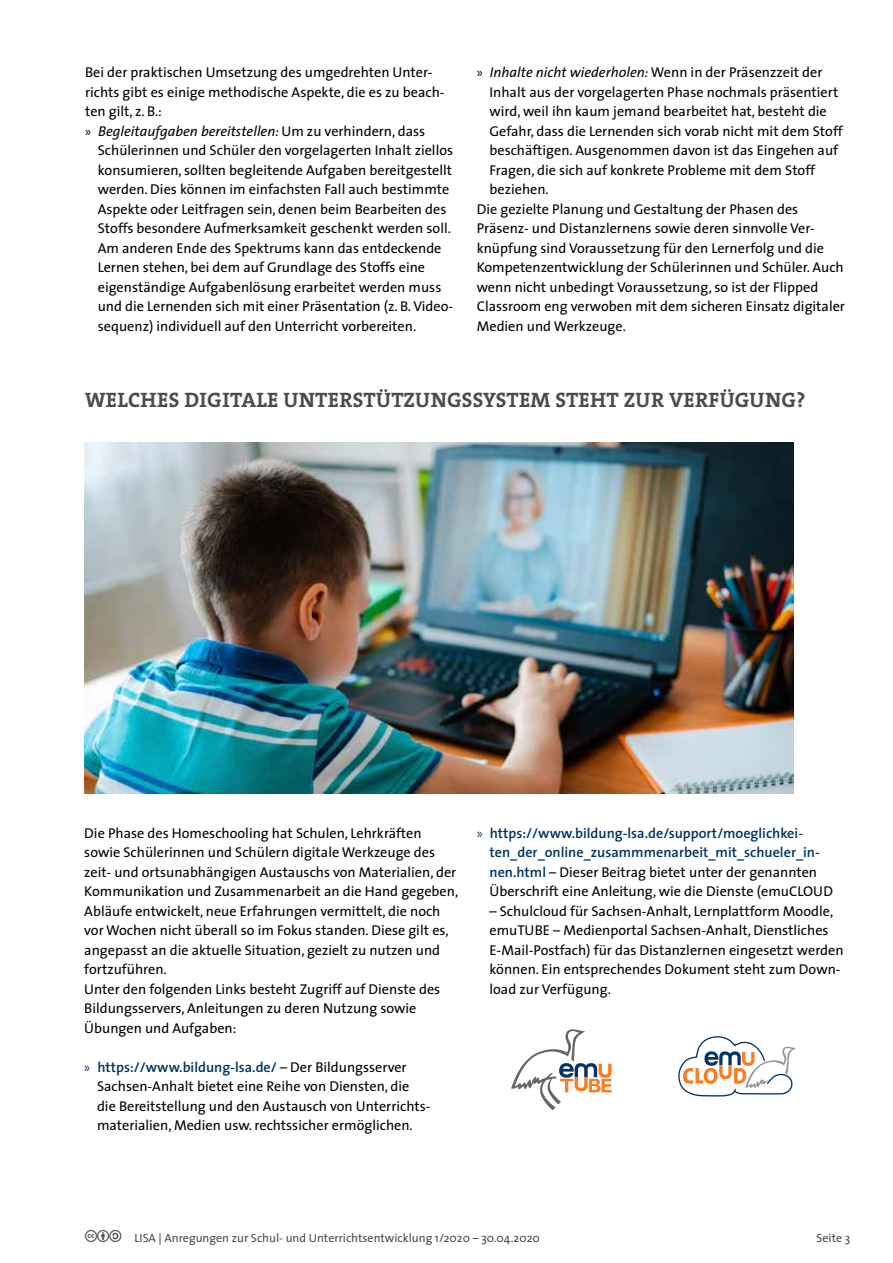
<style>
.page{position:relative;width:893px;height:1263px;background:#fff}
.page>*{position:absolute;margin:0;border:0;box-sizing:border-box;transform-origin:0 0}
.t1{font:700 21px "The Serif B W7";letter-spacing:.015em;color:#4b4b4d}
.t2{font:14.25px/19.5px "The Sans";color:#000}
.t3{font:600 14.25px/19.5px "The Sans";color:#003261}
.t4{font:italic 14.25px "The Sans";color:#000}
.t5{font:12px "The Sans";color:#4b4b4d}
.s1{font-family:"Myriad Pro"}
.s2{font-style:italic}
.s3{font-family:"Myriad Pro";font-style:normal}
.s4{font-style:normal}
.s5{font-family:"Myriad Pro";color:#003261}
.s6{font-weight:600;color:#003261}
.s7{font-family:"Myriad Pro";font-weight:400}
.s8{font-weight:400;color:#000}
</style>
<div class="page">
<img style="left:84px;top:443px;width:710px;height:351px">
<svg style="left:678px;top:1036px;width:118px;height:61px"></svg>
<svg style="left:511px;top:1029px;width:101px;height:81px"></svg>
<p class="t2" style="left:85px;top:63px;width:361px">Bei der praktischen Umsetzung des umgedrehten Unter&shy;richts gibt es einige methodische Aspekte, die es zu beach&shy;ten gilt, z. B.:<br><span class="s1">»</span> <span class="s2">Begleitaufgaben bereitstellen:</span> Um zu verhindern, dass</p>
<p class="t2" style="left:98px;top:141px;width:357px">Schülerinnen und Schüler den vorgelagerten Inhalt ziellos konsumieren, sollten begleitende Aufgaben bereitgestellt werden. Dies können im einfachsten Fall auch bestimmte Aspekte oder Leitfragen sein, denen beim Bearbeiten des Stoffs besondere Aufmerksamkeit geschenkt werden soll.<br>Am anderen Ende des Spektrums kann das entdeckende Lernen stehen, bei dem auf Grundlage des Stoffs eine eigenständige Aufgabenlösung erarbeitet werden muss und die Lernenden sich mit einer Präsentation (z. B. Video&shy;sequenz) individuell auf den Unterricht vorbereiten.</p>
<p class="t4" style="left:477px;top:63px;width:347px"><span class="s3">»</span> Inhalte nicht wiederholen: <span class="s4">Wenn in der Präsenzzeit der</span></p>
<p class="t2" style="left:489px;top:82px;width:350px">Inhalt aus der vorgelagerten Phase nochmals präsentiert</p>
<p class="t2" style="left:489px;top:102px;width:339px">wird, weil ihn kaum jemand bearbeitet hat, besteht die</p>
<p class="t2" style="left:489px;top:121px;width:355px">Gefahr, dass die Lernenden sich vorab nicht mit dem Stoff</p>
<p class="t2" style="left:489px;top:141px;width:350px">beschäftigen. Ausgenommen davon ist das Eingehen auf</p>
<p class="t2" style="left:489px;top:160px;width:327px">Fragen, die sich auf konkrete Probleme mit dem Stoff</p>
<p class="t2" style="left:489px;top:180px;width:61px">beziehen.</p>
<p class="t2" style="left:477px;top:199px;width:323px">Die gezielte Planung und Gestaltung der Phasen des</p>
<p class="t2" style="left:477px;top:219px;width:339px">Präsenz- und Distanzlernens sowie deren sinnvolle Ver-</p>
<p class="t2" style="left:477px;top:238px;width:349px">knüpfung sind Voraussetzung für den Lernerfolg und die</p>
<p class="t2" style="left:477px;top:258px;width:369px">Kompetenzentwicklung der Schülerinnen und Schüler. Auch</p>
<p class="t2" style="left:477px;top:277px;width:343px">wenn nicht unbedingt Voraussetzung, so ist der Flipped</p>
<p class="t2" style="left:477px;top:297px;width:370px">Classroom eng verwoben mit dem sicheren Einsatz digitaler</p>
<p class="t2" style="left:477px;top:316px;width:151px">Medien und Werkzeuge.</p>
<h1 class="t1" style="left:85px;top:386px;width:722px">WELCHES DIGITALE UNTERSTÜTZUNGSSYSTEM STEHT ZUR VERFÜGUNG?</h1>
<p class="t2" style="left:84px;top:823px;width:375px">Die Phase des Homeschooling hat Schulen, Lehrkräften sowie Schülerinnen und Schülern digitale Werkzeuge des zeit- und ortsunabhängigen Austauschs von Materialien, der Kommunikation und Zusammenarbeit an die Hand gegeben, Abläufe entwickelt, neue Erfahrungen vermittelt, die noch vor Wochen nicht überall so im Fokus standen. Diese gilt es, angepasst an die aktuelle Situation, gezielt zu nutzen und fortzuführen.<br>Unter den folgenden Links besteht Zugriff auf Dienste des Bildungsservers, Anleitungen zu deren Nutzung sowie Übungen und Aufgaben:</p>
<p class="t2" style="left:97px;top:1057px;width:335px;text-indent:-13px"><span class="s5">»</span> <span class="s6">https://www.bildung-lsa.de/</span> – Der Bildungsserver Sachsen-Anhalt bietet eine Reihe von Diensten, die die Bereitstellung und den Austausch von Unterrichts&shy;materialien, Medien usw. rechtssicher ermöglichen.</p>
<p class="t3" style="left:489px;top:823px;width:345px;text-indent:-13px"><span class="s7">»</span> https://www.bildung-lsa.de/support/moeglichkei&shy;ten_der_online_zusammmenarbeit_mit_schueler_in&shy;nen.html <span class="s8">– Dieser Beitrag bietet unter der genannten Überschrift eine Anleitung, wie die Dienste (emuCLOUD</span></p>
<p class="t2" style="left:489px;top:901px;width:356px">– Schulcloud für Sachsen-Anhalt, Lernplattform Moodle, emuTUBE – Medienportal Sachsen-Anhalt, Dienstliches E-Mail-Postfach) für das Distanzlernen eingesetzt werden können. Ein entsprechendes Dokument steht zum Down&shy;load zur Verfügung.</p>
<p class="t5" style="left:134px;top:1230px;width:407px">LISA | Anregungen zur Schul- und Unterrichtsentwicklung 1/2020 – 30.04.2020</p>
<p class="t5" style="left:816px;top:1230px;width:35px">Seite 3</p>
</div>
